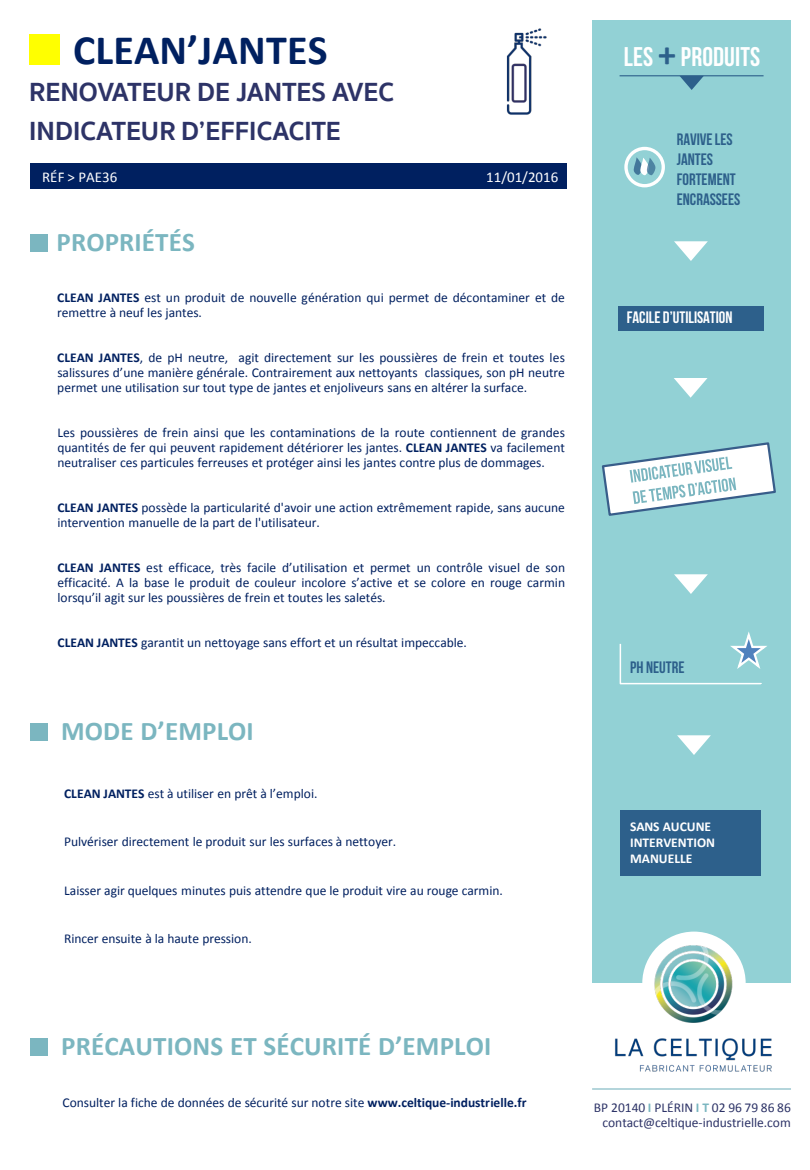
<style>
.page{position:relative;width:810px;height:1170px;background:#fff}
.page>*{position:absolute;margin:0;border:0;box-sizing:border-box;transform-origin:0 0}
.t1{font:700 42px "Calibri";letter-spacing:.005em;color:#002060}
.t2{font:700 27px "Calibri";letter-spacing:.005em;color:#7bb6c0}
.t3{font:700 27px/38.8px "Sukhumvit Set";color:#2d3367}
.t4{font:27px "Bebas Neue";letter-spacing:.005em;color:#fff}
.t5{font:16.5px/19.8px "Bebas Neue";color:#2d608b}
.t6{font:16.5px "Bebas Neue";letter-spacing:-.005em;color:#fff}
.t7{font:15px "Calibri";color:#fff}
.t8{font:13.5px/15px "Calibri";color:#002060;text-align:justify}
.t9{font:13.5px/15px "Calibri";color:#2d3367;text-align:right}
.t10{font:700 13.5px/16.2px "Calibri";color:#fff}
.s1{font-weight:700}
.s2{font-family:"Calibri";font-weight:700;font-size:36px;color:#2d608b}
.s3{font-weight:700;color:#7bb6c0}
</style>
<div class="page">
<div style="left:592px;top:20px;width:199px;height:963px;background:#92d1d5"></div>
<div style="left:31px;top:164px;width:536px;height:25px;background:#002060"></div>
<div style="left:29px;top:34px;width:31px;height:31px;background:#ff0"></div>
<div style="left:31px;top:234px;width:17px;height:18px;background:#7bb6c0"></div>
<div style="left:31px;top:723px;width:17px;height:17px;background:#7bb6c0"></div>
<div style="left:31px;top:1038px;width:17px;height:18px;background:#7bb6c0"></div>
<hr style="left:620px;top:75px;width:144px;height:1px;background:#2d608b">
<svg style="left:679px;top:76px;width:25px;height:14px"></svg>
<svg style="left:633px;top:157px;width:23px;height:19px"></svg>
<div style="left:624px;top:147px;width:41px;height:40px;border:3px solid #fff;border-radius:50%"></div>
<svg style="left:674px;top:241px;width:34px;height:20px"></svg>
<svg style="left:602px;top:442px;width:174px;height:74px"></svg>
<svg style="left:674px;top:574px;width:34px;height:20px"></svg>
<div style="left:620px;top:810px;width:141px;height:65px;background:#2d608b"></div>
<svg style="left:619px;top:631px;width:148px;height:54px"></svg>
<svg style="left:674px;top:378px;width:34px;height:20px"></svg>
<div style="left:618px;top:306px;width:146px;height:24px;background:#2d608b"></div>
<hr style="left:592px;top:1088px;width:199px;height:2px;background:#7bb6c0">
<img style="left:599px;top:931px;width:190px;height:158px">
<img style="left:506px;top:28px;width:41px;height:87px">
<svg style="left:677px;top:735px;width:34px;height:20px"></svg>
<p class="t1" style="left:73px;top:23px;width:256px">CLEAN’JANTES</p>
<h1 class="t3" style="left:29px;top:73px;width:367px">RENOVATEUR DE JANTES AVEC<br>INDICATEUR D’EFFICACITE</h1>
<p class="t7" style="left:42px;top:168px;width:77px">RÉF &gt; PAE36</p>
<p class="t7" style="left:486px;top:168px;width:73px">11/01/2016</p>
<p class="t2" style="left:56px;top:225px;width:140px">PROPRIÉTÉS</p>
<p class="t8" style="left:57px;top:290px;width:509px"><span class="s1">CLEAN JANTES</span> est un produit de nouvelle génération qui permet de décontaminer et de remettre à neuf les jantes.</p>
<p class="t8" style="left:57px;top:350px;width:509px"><span class="s1">CLEAN JANTES</span>, de pH neutre, agit directement sur les poussières de frein et toutes les salissures d’une manière générale. Contrairement aux nettoyants classiques, son pH neutre permet une utilisation sur tout type de jantes et enjoliveurs sans en altérer la surface.</p>
<p class="t8" style="left:57px;top:425px;width:509px">Les poussières de frein ainsi que les contaminations de la route contiennent de grandes quantités de fer qui peuvent rapidement détériorer les jantes. <span class="s1">CLEAN JANTES</span> va facilement neutraliser ces particules ferreuses et protéger ainsi les jantes contre plus de dommages.</p>
<p class="t8" style="left:57px;top:500px;width:509px"><span class="s1">CLEAN JANTES</span> possède la particularité d'avoir une action extrêmement rapide, sans aucune intervention manuelle de la part de l'utilisateur.</p>
<p class="t8" style="left:57px;top:560px;width:509px"><span class="s1">CLEAN JANTES</span> est efficace, très facile d’utilisation et permet un contrôle visuel de son efficacité. A la base le produit de couleur incolore s’active et se colore en rouge carmin lorsqu’il agit sur les poussières de frein et toutes les saletés.</p>
<p class="t8" style="left:57px;top:635px;width:411px"><span class="s1">CLEAN JANTES</span> garantit un nettoyage sans effort et un résultat impeccable.</p>
<p class="t2" style="left:61px;top:714px;width:194px">MODE D’EMPLOI</p>
<p class="t8" style="left:64px;top:786px;width:255px"><span class="s1">CLEAN JANTES</span> est à utiliser en prêt à l’emploi.</p>
<p class="t8" style="left:64px;top:834px;width:334px">Pulvériser directement le produit sur les surfaces à nettoyer.</p>
<p class="t8" style="left:64px;top:883px;width:440px">Laisser agir quelques minutes puis attendre que le produit vire au rouge carmin.</p>
<p class="t8" style="left:64px;top:931px;width:189px">Rincer ensuite à la haute pression.</p>
<p class="t4" style="left:624px;top:42px;width:138px">LES <span class="s2">+</span> PRODUITS</p>
<p class="t5" style="left:677px;top:130px;width:65px">RAVIVE LES<br>JANTES<br>FORTEMENT<br>ENCRASSEES</p>
<p class="t6" style="left:627px;top:308px;width:107px">FACILE D’UTILISATION</p>
<p class="t5" style="left:630px;top:658px;width:56px">PH NEUTRE</p>
<p class="t10" style="left:630px;top:818px;width:87px">SANS AUCUNE<br>INTERVENTION<br>MANUELLE</p>
<p class="t2" style="left:61px;top:1029px;width:432px">PRÉCAUTIONS ET SÉCURITÉ D’EMPLOI</p>
<p class="t8" style="left:62px;top:1095px;width:466px">Consulter la fiche de données de sécurité sur notre site <span class="s1">www.celtique-industrielle.fr</span></p>
<p class="t9" style="left:594px;top:1100px;width:198px">BP 20140 <span class="s3">I</span> PLÉRIN <span class="s3">I T</span> 02 96 79 86 86 contact@celtique-industrielle.com</p>
</div>
